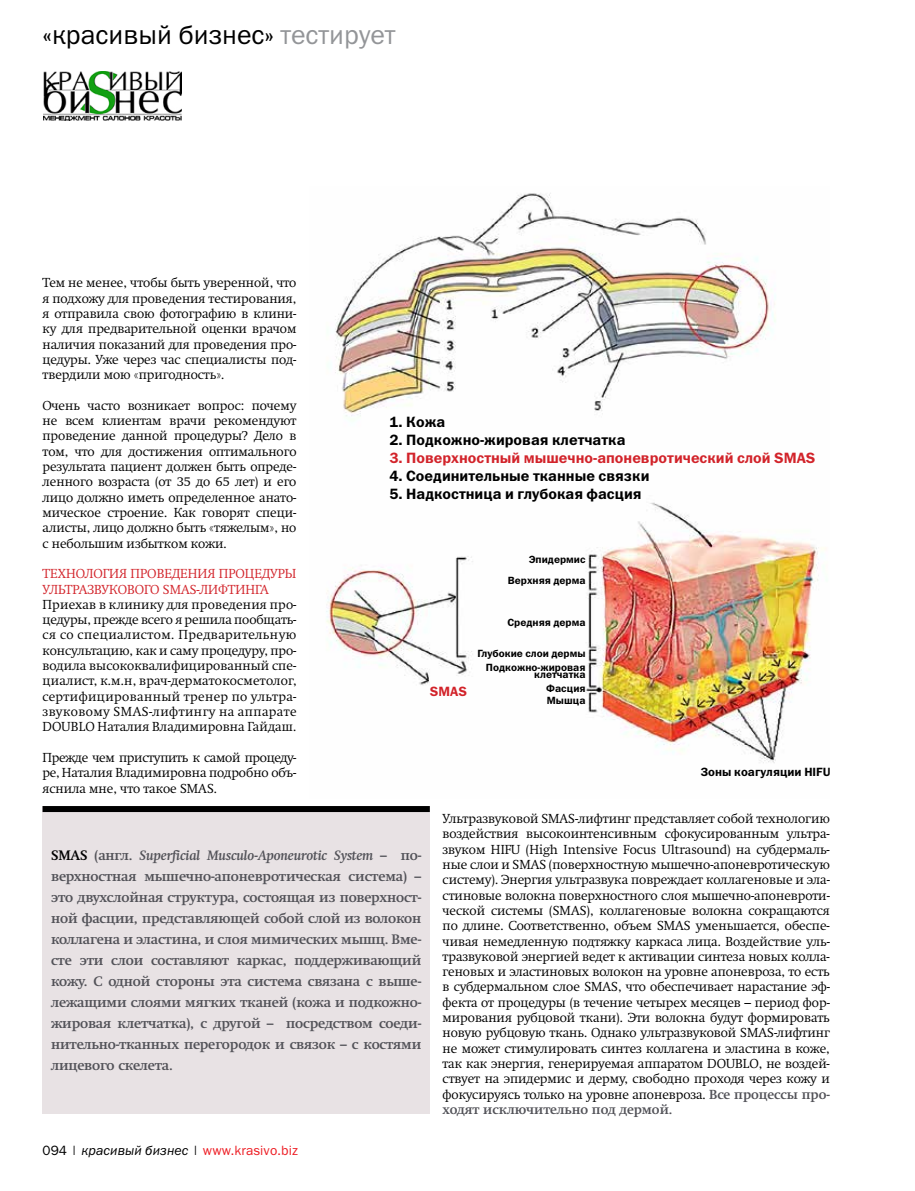
<style>
.page{position:relative;width:915px;height:1191px;background:#fff}
.page>*{position:absolute;margin:0;border:0;box-sizing:border-box;transform-origin:0 0}
.t1{font:27px "Franklin Gothic Book C";color:#000}
.t2{font:15px "Franklin Gothic Demi C";color:#000}
.t3{font:15px "Franklin Gothic Demi C";color:#d2232a}
.t4{font:700 13.5px/21px "Swift C";letter-spacing:-.01em;color:#525258;text-align:justify}
.t5{font:13.5px "Franklin Gothic Book C";letter-spacing:.01em;color:#ed1d24}
.t6{font:13.5px "Franklin Gothic Demi C";color:#d2232a}
.t7{font:12.9px/15.3px "Swift Light C";color:#000;text-align:justify}
.t8{font:12.9px "Swift Light C";letter-spacing:.105em;color:#d2232a}
.t9{font:12px "Franklin Gothic Demi C";color:#000}
.t10{font:10.5px/13.5px "Franklin Gothic Demi C";color:#000;text-align:right}
.s1{color:#939598}
.s2{color:#d2232a}
.s3{color:#000}
.s4{font-style:italic}
.s5{font-style:italic;color:#000}
.s6{font-family:"Swift C";font-weight:700;color:#525258}
</style>
<div class="page">
<img style="left:326px;top:193px;width:500px;height:570px">
<div style="left:43px;top:806px;width:386px;height:308px;background:#e8e2e4"></div>
<div style="left:43px;top:806px;width:386px;height:6px;background:#000"></div>
<img style="left:44px;top:72px;width:137px;height:49px">
<p class="t1" style="left:43px;top:20px;width:354px">«красивый бизнес» <span class="s1">тестирует</span></p>
<p class="t7" style="left:43px;top:275px;width:255px">Тем не менее, чтобы быть уверенной, что я подхожу для проведения тестирования, я отправила свою фотографию в клини&shy;ку для предварительной оценки врачом наличия показаний для проведения про&shy;цедуры. Уже через час специалисты под&shy;твердили мою «пригодность».</p>
<p class="t7" style="left:43px;top:398px;width:255px">Очень часто возникает вопрос: почему не всем клиентам врачи рекомендуют проведение данной процедуры? Дело в том, что для достижения оптимального результата пациент должен быть опреде&shy;ленного возраста (от 35 до 65 лет) и его лицо должно иметь определенное анато&shy;мическое строение. Как говорят специ&shy;алисты, лицо должно быть «тяжелым», но с небольшим избытком кожи.</p>
<p class="t8" style="left:43px;top:566px;width:98px">Технология пров</p>
<p class="t8" style="left:164px;top:566px;width:64px">едения про</p>
<p class="t8" style="left:245px;top:566px;width:53px">цедуры</p>
<p class="t8" style="left:43px;top:581px;width:53px">ультразвукового</p>
<p class="t7" style="left:43px;top:581px;width:255px;text-align:left;text-indent:120px"><span class="s2">SMAS-лифтинга </span>Приехав в клинику для проведения про&shy;цедуры, прежде всего я решила пообщать&shy;ся со специалистом. Предварительную консультацию, как и саму процедуру, про&shy;водила высококвалифицированный спе&shy;циалист, к.м.н, врач-дерматокосметолог, сертифицированный тренер по ультра&shy;звуковому SMAS-лифтингу на аппарате DOUBLO Наталия Владимировна Гайдаш.</p>
<p class="t7" style="left:43px;top:750px;width:255px">Прежде чем приступить к самой процеду&shy;ре, Наталия Владимировна подробно объ&shy;яснила мне, что такое SMAS.</p>
<p class="t2" style="left:389px;top:413px;width:57px">1. Кожа</p>
<p class="t2" style="left:389px;top:431px;width:237px">2. Подкожно-жировая клетчатка</p>
<p class="t3" style="left:389px;top:449px;width:427px">3. Поверхностный мышечно-апоневротический слой SMAS</p>
<p class="t2" style="left:389px;top:467px;width:261px">4. Соединительные тканные связки</p>
<p class="t2" style="left:389px;top:485px;width:254px">5. Надкостница и глубокая фасция</p>
<p class="t6" style="left:429px;top:684px;width:39px">SMAS</p>
<p class="t10" style="left:507px;top:548px;width:79px;line-height:21px">Эпидермис<br>Верхняя дерма</p>
<p class="t10" style="left:507px;top:615px;width:80px">Средняя дерма</p>
<p class="t10" style="left:477px;top:647px;width:110px">Глубокие слои дермы<br>Подкожно-жировая</p>
<p class="t10" style="left:534px;top:668px;width:53px">клетчатка<br>Фасция</p>
<p class="t10" style="left:546px;top:693px;width:40px">Мышца</p>
<p class="t9" style="left:700px;top:764px;width:132px">Зоны коагуляции HIFU</p>
<p class="t4" style="left:51px;top:845px;width:371px"><span class="s3">SMAS</span> (англ. <span class="s4">Superficial Musculo-Aponeurotic System</span> – по&shy;верхностная мышечно-апоневротическая система) – это двухслойная структура, состоящая из поверхност&shy;ной фасции, представляющей собой слой из волокон коллагена и эластина, и слоя мимических мышц. Вме&shy;сте эти слои составляют каркас, поддерживающий кожу. С одной стороны эта система связана с выше&shy;лежащими слоями мягких тканей (кожа и подкожно&shy;жировая клетчатка), с другой – посредством соеди&shy;нительно-тканных перегородок и связок – с костями лицевого скелета.</p>
<p class="t5" style="left:43px;top:1143px;width:257px"><span class="s3">094 |</span> <span class="s5">красивый бизнес</span> <span class="s3">|</span> www.krasivo.biz</p>
<p class="t7" style="left:442px;top:811px;width:388px">Ультразвуковой SMAS-лифтинг представляет собой технологию воздействия высокоинтенсивным сфокусированным ультра&shy;звуком HIFU (High Intensive Focus Ultrasound) на субдермаль&shy;ные слои и SMAS (поверхностную мышечно-апоневротическую систему). Энергия ультразвука повреждает коллагеновые и эла&shy;стиновые волокна поверхностного слоя мышечно-апоневроти&shy;ческой системы (SMAS), коллагеновые волокна сокращаются по длине. Соответственно, объем SMAS уменьшается, обеспе&shy;чивая немедленную подтяжку каркаса лица. Воздействие уль&shy;тразвуковой энергией ведет к активации синтеза новых колла&shy;геновых и эластиновых волокон на уровне апоневроза, то есть в субдермальном слое SMAS, что обеспечивает нарастание эф&shy;фекта от процедуры (в течение четырех месяцев – период фор&shy;мирования рубцовой ткани). Эти волокна будут формировать новую рубцовую ткань. Однако ультразвуковой SMAS-лифтинг не может стимулировать синтез коллагена и эластина в коже, так как энергия, генерируемая аппаратом DOUBLO, не воздей&shy;ствует на эпидермис и дерму, свободно проходя через кожу и фокусируясь только на уровне апоневроза. <span class="s6">Все процессы про&shy;ходят исключительно под дермой.</span></p>
</div>
